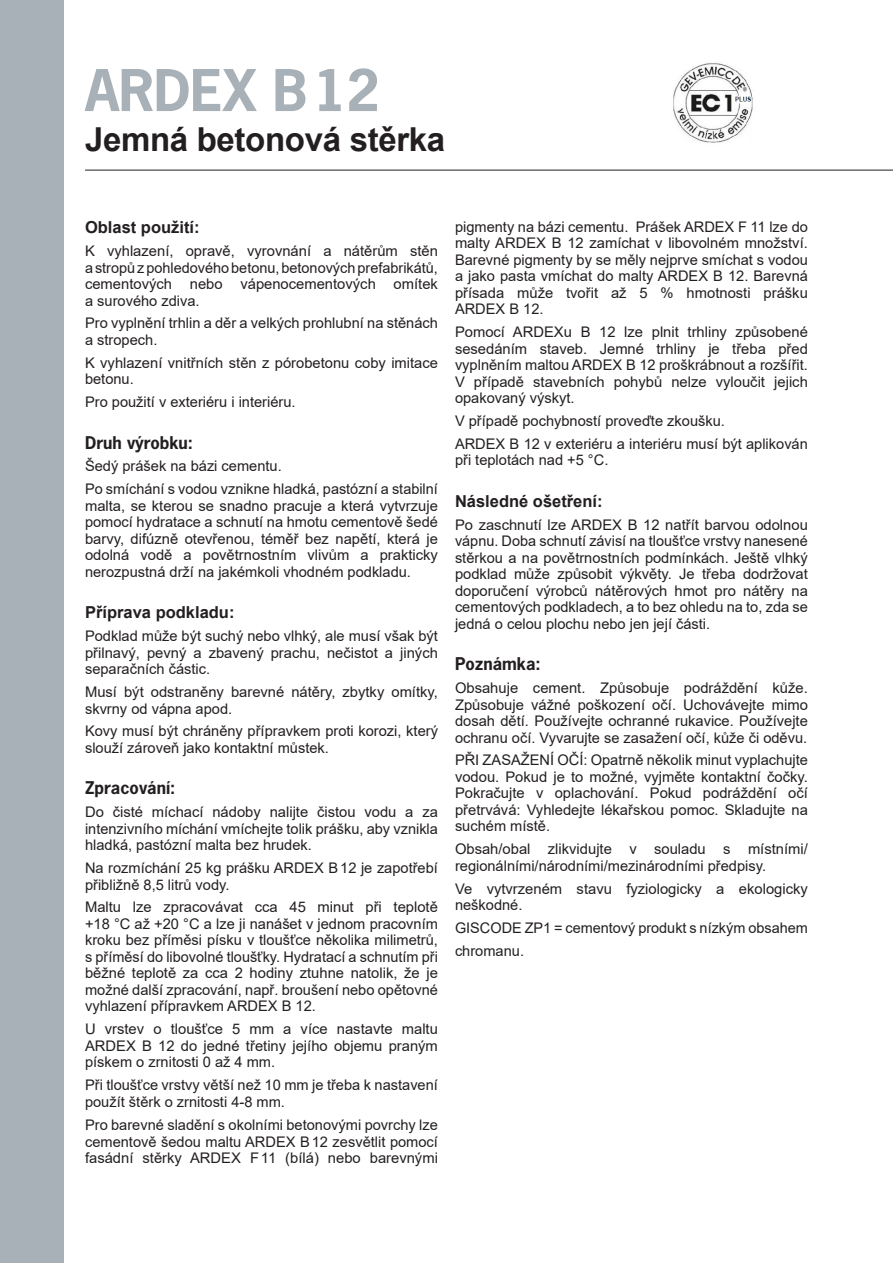
<style>
.page{position:relative;width:893px;height:1263px;background:#fff}
.page>*{position:absolute;margin:0;border:0;box-sizing:border-box;transform-origin:0 0}
.Produktname_Innensei{font:700 54px "News Gothic Std";letter-spacing:-.01em;color:#a8b1b7}
.Produktbezeichnung_I{font:700 33px "Arial";letter-spacing:-.01em;color:#231f20}
.Zwischentitel{font:700 16.5px "Arial";color:#231f20}
.Zwischentitel-2{font:700 16.5px "News Gothic Std";color:#231f20}
.Grundtext_mit_Abstan{font:14.7px/16.5px "Arial";color:#231f20;text-align:justify}
.Grundtext_ohne_Absta{font:14.7px/16.5px "Arial";color:#231f20;text-align:justify}
</style>
<div class="page">
<div style="left:0;top:0;width:64px;height:1263px;background:#a8b1b7"></div>
<hr style="left:85px;top:170px;width:808px;height:1px;background:#231f20">
<img style="left:673px;top:63px;width:80px;height:80px">
<p class="Produktname_Innensei" style="left:85px;top:55px;width:296px">ARDEX B12</p>
<p class="Produktbezeichnung_I" style="left:85px;top:116px;width:362px">Jemná betonová stěrka</p>
<p class="Zwischentitel" style="left:85px;top:216px;width:116px">Oblast použití:</p>
<p class="Grundtext_mit_Abstan" style="left:85px;top:242px;width:354px">K vyhlazení, opravě, vyrovnání a nátěrům stěn a stropů z pohledového betonu, betonových prefabrikátů, cementových nebo vápenocementových omítek a surového zdiva.</p>
<p class="Grundtext_mit_Abstan" style="left:85px;top:315px;width:354px">Pro vyplnění trhlin a děr a velkých prohlubní na stěnách a stropech.</p>
<p class="Grundtext_mit_Abstan" style="left:85px;top:354px;width:354px">K vyhlazení vnitřních stěn z pórobetonu coby imitace betonu.</p>
<p class="Grundtext_mit_Abstan" style="left:85px;top:394px;width:212px">Pro použití v exteriéru i interiéru.</p>
<p class="Zwischentitel-2" style="left:85px;top:431px;width:109px">Druh výrobku:</p>
<p class="Grundtext_mit_Abstan" style="left:85px;top:458px;width:198px">Šedý prášek na bázi cementu.</p>
<p class="Grundtext_mit_Abstan" style="left:85px;top:481px;width:354px">Po smíchání s vodou vznikne hladká, pastózní a stabilní malta, se kterou se snadno pracuje a která vytvrzuje pomocí hydratace a schnutí na hmotu cementově šedé barvy, difúzně otevřenou, téměř bez napětí, která je odolná vodě a povětrnostním vlivům a prakticky nerozpustná drží na jakémkoli vhodném podkladu.</p>
<p class="Zwischentitel" style="left:85px;top:601px;width:151px">Příprava podkladu:</p>
<p class="Grundtext_mit_Abstan" style="left:85px;top:628px;width:354px">Podklad může být suchý nebo vlhký, ale musí však být přilnavý, pevný a zbavený prachu, nečistot a jiných separačních částic.</p>
<p class="Grundtext_mit_Abstan" style="left:85px;top:683px;width:354px">Musí být odstraněny barevné nátěry, zbytky omítky, skvrny od vápna apod.</p>
<p class="Grundtext_mit_Abstan" style="left:85px;top:723px;width:354px">Kovy musí být chráněny přípravkem proti korozi, který slouží zároveň jako kontaktní můstek.</p>
<p class="Zwischentitel-2" style="left:85px;top:777px;width:92px">Zpracování:</p>
<p class="Grundtext_mit_Abstan" style="left:85px;top:804px;width:354px">Do čisté míchací nádoby nalijte čistou vodu a za intenzivního míchání vmíchejte tolik prášku, aby vznikla hladká, pastózní malta bez hrudek.</p>
<p class="Grundtext_mit_Abstan" style="left:85px;top:859px;width:354px">Na rozmíchání 25 kg prášku ARDEX B12 je zapotřebí přibližně 8,5 litrů vody.</p>
<p class="Grundtext_mit_Abstan" style="left:85px;top:899px;width:354px">Maltu lze zpracovávat cca 45 minut při teplotě +18 °C až +20 °C a lze ji nanášet v jednom pracovním kroku bez příměsi písku v tloušťce několika milimetrů, s příměsí do libovolné tloušťky. Hydratací a schnutím při běžné teplotě za cca 2 hodiny ztuhne natolik, že je možné další zpracování, např. broušení nebo opětovné vyhlazení přípravkem ARDEX B 12.</p>
<p class="Grundtext_mit_Abstan" style="left:85px;top:1021px;width:354px">U vrstev o tloušťce 5 mm a více nastavte maltu ARDEX B 12 do jedné třetiny jejího objemu praným pískem o zrnitosti 0 až 4 mm.</p>
<p class="Grundtext_mit_Abstan" style="left:85px;top:1077px;width:354px">Při tloušťce vrstvy větší než 10 mm je třeba k nastavení použít štěrk o zrnitosti 4-8 mm.</p>
<p class="Grundtext_mit_Abstan" style="left:85px;top:1116px;width:354px">Pro barevné sladění s okolními betonovými povrchy lze</p>
<p class="Grundtext_mit_Abstan" style="left:85px;top:1133px;width:354px">cementově šedou maltu ARDEX B12 zesvětlit pomocí fasádní stěrky ARDEX F11 (bílá) nebo barevnými</p>
<p class="Grundtext_mit_Abstan" style="left:455px;top:218px;width:354px">pigmenty na bázi cementu. Prášek ARDEX F 11 lze do malty ARDEX B 12 zamíchat v libovolném množství.<br>Barevné pigmenty by se měly nejprve smíchat s vodou a jako pasta vmíchat do malty ARDEX B 12. Barevná přísada může tvořit až 5 % hmotnosti prášku ARDEX B 12.</p>
<p class="Grundtext_mit_Abstan" style="left:455px;top:324px;width:354px">Pomocí ARDEXu B 12 lze plnit trhliny způsobené sesedáním staveb. Jemné trhliny je třeba před vyplněním maltou ARDEX B 12 proškrábnout a rozšířit.<br>V případě stavebních pohybů nelze vyloučit jejich opakovaný výskyt.</p>
<p class="Grundtext_mit_Abstan" style="left:455px;top:413px;width:271px">V případě pochybností proveďte zkoušku.</p>
<p class="Grundtext_mit_Abstan" style="left:455px;top:435px;width:354px">ARDEX B 12 v exteriéru a interiéru musí být aplikován při teplotách nad +5 °C.</p>
<p class="Zwischentitel" style="left:455px;top:489px;width:149px">Následné ošetření:</p>
<p class="Grundtext_mit_Abstan" style="left:455px;top:516px;width:354px">Po zaschnutí lze ARDEX B 12 natřít barvou odolnou vápnu. Doba schnutí závisí na tloušťce vrstvy nanesené stěrkou a na povětrnostních podmínkách. Ještě vlhký podklad může způsobit výkvěty. Je třeba dodržovat doporučení výrobců nátěrových hmot pro nátěry na cementových podkladech, a to bez ohledu na to, zda se jedná o celou plochu nebo jen její části.</p>
<p class="Zwischentitel-2" style="left:455px;top:653px;width:87px">Poznámka:</p>
<p class="Grundtext_ohne_Absta" style="left:455px;top:679px;width:354px">Obsahuje cement. Způsobuje podráždění kůže.<br>Způsobuje vážné poškození očí. Uchovávejte mimo dosah dětí. Používejte ochranné rukavice. Používejte ochranu očí. Vyvarujte se zasažení očí, kůže či oděvu.</p>
<p class="Grundtext_ohne_Absta" style="left:455px;top:752px;width:354px">PŘI ZASAŽENÍ OČÍ: Opatrně několik minut vyplachujte vodou. Pokud je to možné, vyjměte kontaktní čočky.<br>Pokračujte v oplachování. Pokud podráždění očí přetrvává: Vyhledejte lékařskou pomoc. Skladujte na suchém místě.</p>
<p class="Grundtext_ohne_Absta" style="left:455px;top:841px;width:354px">Obsah/obal zlikvidujte v souladu s místními/ regionálními/národními/mezinárodními předpisy.</p>
<p class="Grundtext_ohne_Absta" style="left:455px;top:880px;width:354px">Ve vytvrzeném stavu fyziologicky a ekologicky neškodné.</p>
<p class="Grundtext_ohne_Absta" style="left:455px;top:919px;width:354px">GISCODE ZP1 = cementový produkt s nízkým obsahem</p>
<p class="Grundtext_ohne_Absta" style="left:455px;top:942px;width:71px">chromanu.</p>
</div>
